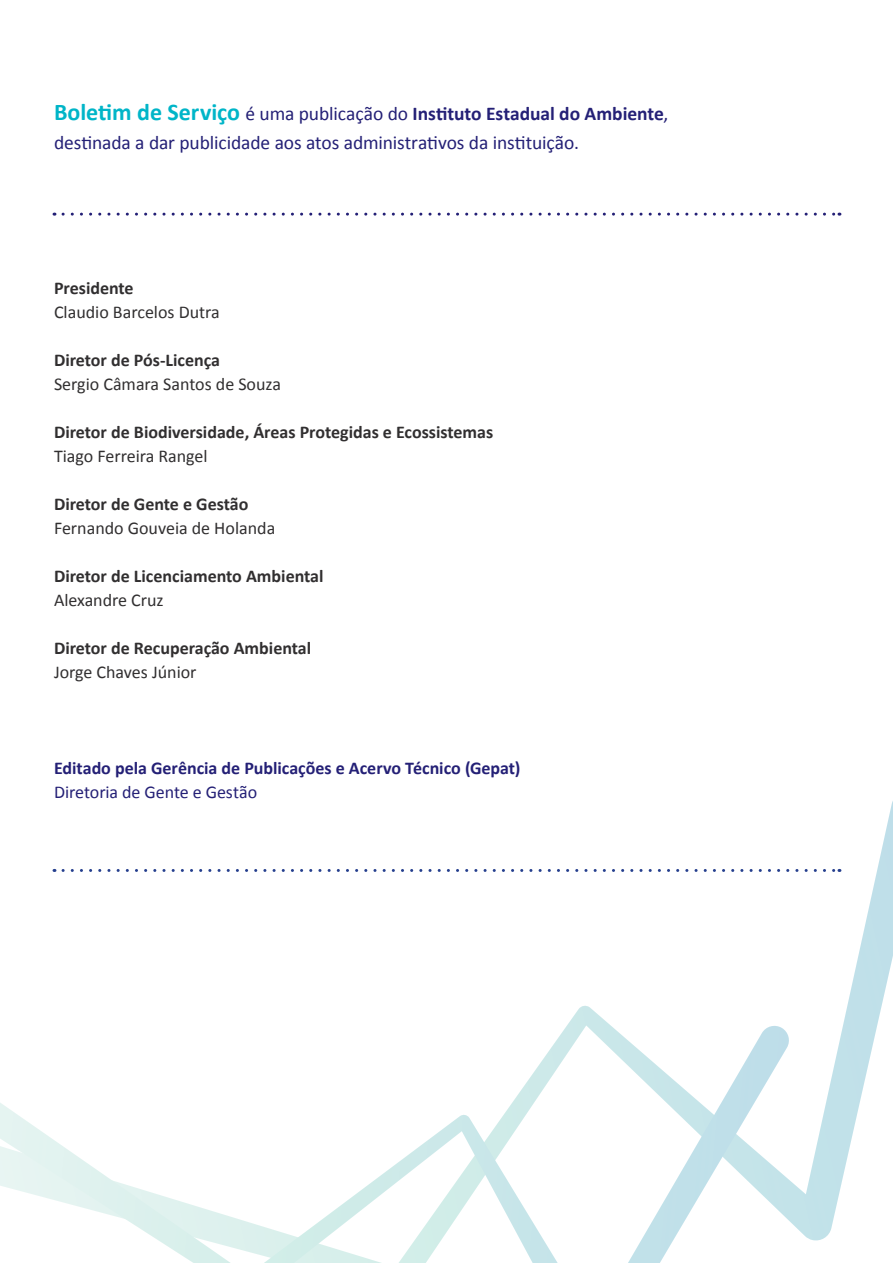
<style>
.page{position:relative;width:893px;height:1263px;background:#fff}
.page>*{position:absolute;margin:0;border:0;box-sizing:border-box;transform-origin:0 0}
.t1{font:700 19.5px "Calibri";letter-spacing:-.005em;color:#242076}
.t2{font:19.5px "Calibri";letter-spacing:-.005em;color:#242076}
.t3{font:700 18px "Calibri";color:#312f30}
.t4{font:18px "Calibri";color:#312f30}
.t5{font:700 18px "Calibri";color:#242076}
.t6{font:18px "Calibri";letter-spacing:-.005em;color:#242076}
.s1{font-size:24px;color:#00b5c8}
.s2{font-weight:400}
</style>
<div class="page">
<svg style="left:63px;top:213px;width:777px;height:3px"></svg>
<svg style="left:52px;top:801px;width:841px;height:440px"></svg>
<svg style="left:0;top:1024px;width:791px;height:239px"></svg>
<p class="t1" style="left:54px;top:101px;width:616px"><span class="s1">Boletim de Serviço</span> <span class="s2">é uma publicação do</span> Instituto Estadual do Ambiente<span class="s2">,</span></p>
<p class="t2" style="left:54px;top:130px;width:526px">destinada a dar publicidade aos atos administrativos da instituição.</p>
<p class="t3" style="left:54px;top:277px;width:81px">Presidente</p>
<p class="t4" style="left:54px;top:301px;width:167px">Claudio Barcelos Dutra</p>
<p class="t3" style="left:54px;top:349px;width:168px">Diretor de Pós-Licença</p>
<p class="t4" style="left:54px;top:373px;width:229px">Sergio Câmara Santos de Souza</p>
<p class="t3" style="left:54px;top:421px;width:441px">Diretor de Biodiversidade, Áreas Protegidas e Ecossistemas</p>
<p class="t4" style="left:54px;top:445px;width:155px">Tiago Ferreira Rangel</p>
<p class="t3" style="left:54px;top:493px;width:196px">Diretor de Gente e Gestão</p>
<p class="t4" style="left:54px;top:517px;width:223px">Fernando Gouveia de Holanda</p>
<p class="t3" style="left:54px;top:565px;width:271px">Diretor de Licenciamento Ambiental</p>
<p class="t4" style="left:54px;top:589px;width:111px">Alexandre Cruz</p>
<p class="t3" style="left:54px;top:637px;width:259px">Diretor de Recuperação Ambiental</p>
<p class="t4" style="left:54px;top:661px;width:144px">Jorge Chaves Júnior</p>
<p class="t5" style="left:54px;top:757px;width:468px">Editado pela Gerência de Publicações e Acervo Técnico (Gepat)</p>
<p class="t6" style="left:54px;top:781px;width:205px">Diretoria de Gente e Gestão</p>
</div>
